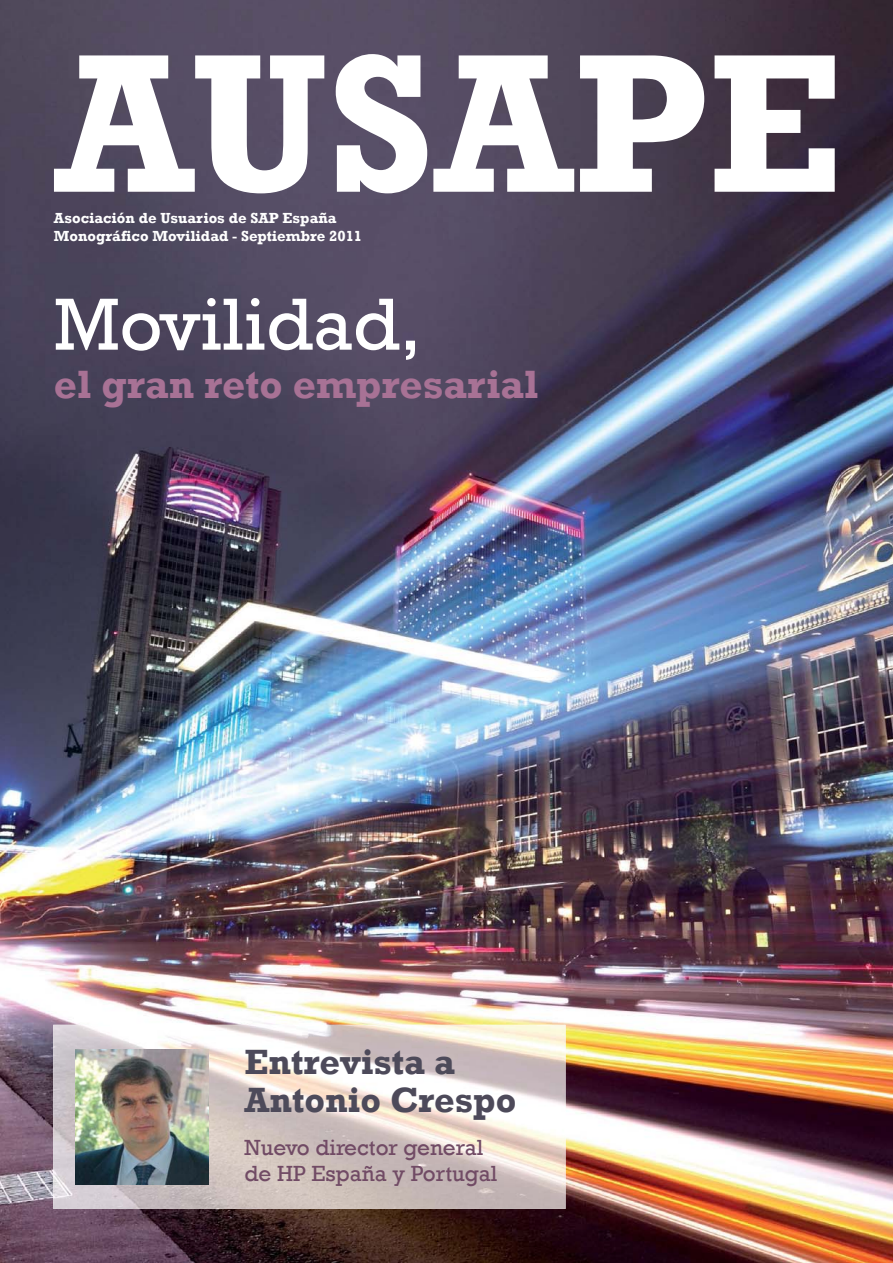
<style>
.page{position:relative;width:893px;height:1263px;background:#fff}
.page>*{position:absolute;margin:0;border:0;box-sizing:border-box;transform-origin:0 0}
.t1{font:75px "Rockwell";color:#fff}
.t2{font:700 40.5px "Rockwell";color:#a87295}
.t3{font:700 36px/37.5px "Rockwell";color:#4d4a5a}
.t4{font:22.5px/25.5px "Rockwell";color:#714b65}
.t5{font:700 15px/18px "Rockwell";color:#fff}
</style>
<div class="page">
<img style="left:0;top:0;width:893px;height:1263px">
<img style="left:53px;top:1025px;width:512px;height:184px">
<svg style="left:54px;top:54px;width:781px;height:139px"></svg>
<img style="left:75px;top:1049px;width:133px;height:135px">
<p class="t5" style="left:54px;top:209px;width:310px">Asociación de Usuarios de SAP España<br>Monográfico Movilidad - Septiembre 2011</p>
<h1 class="t1" style="left:54px;top:279px;width:369px">Movilidad,</h1>
<h2 class="t2" style="left:54px;top:360px;width:486px">el gran reto empresarial</h2>
<h3 class="t3" style="left:244px;top:1043px;width:273px">Entrevista a<br>Antonio Crespo</h3>
<h3 class="t4" style="left:244px;top:1134px;width:254px">Nuevo director general de HP España y Portugal</h3>
</div>
